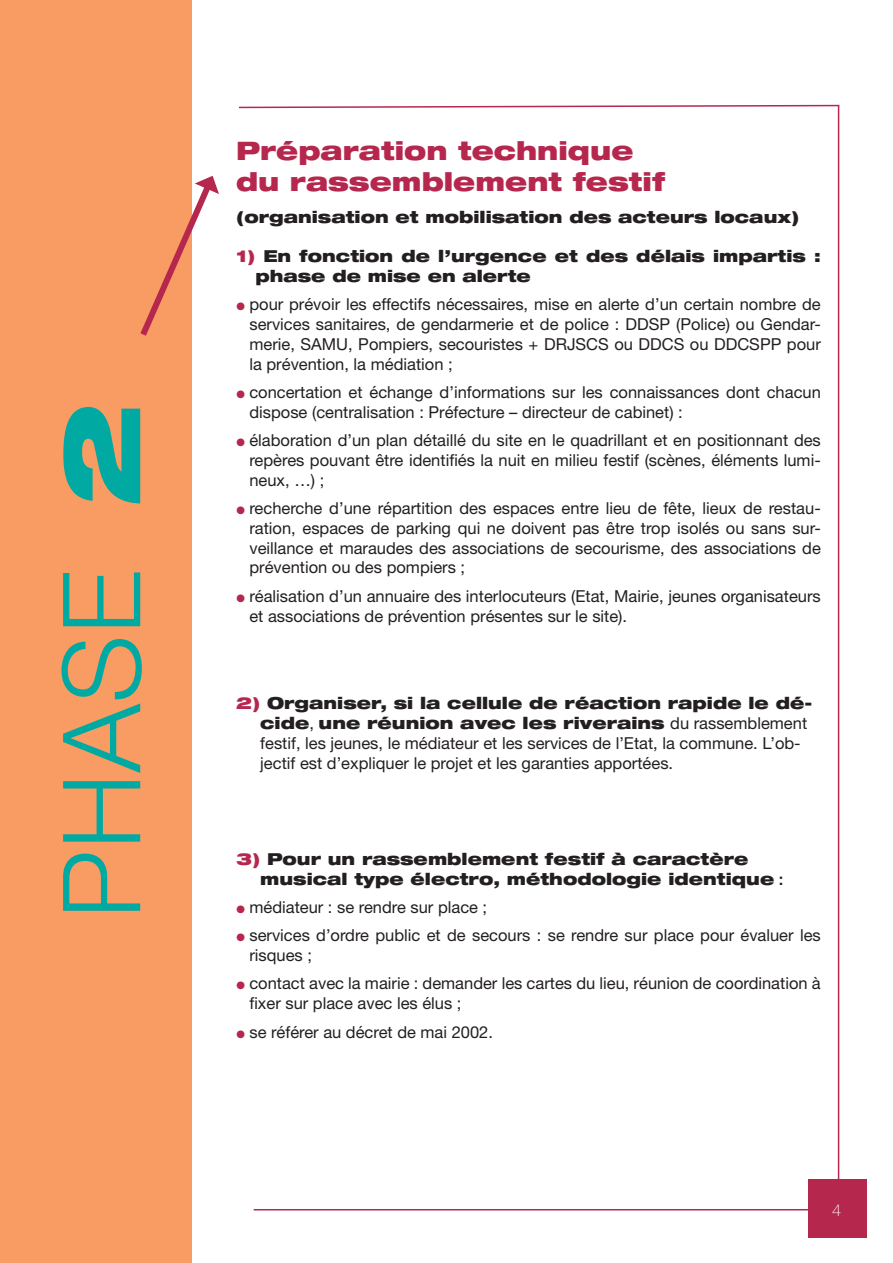
<style>
.page{position:relative;width:893px;height:1263px;background:#fff}
.page>*{position:absolute;margin:0;border:0;box-sizing:border-box;transform-origin:0 0}
.t1{font:300 108px "Helvetica Neue";color:#00a9a2}
.titre{font:900 expanded 25.5px "Helvetica Neue";color:#b6274e}
.masse{font:16.5px/19.8px "Helvetica Neue";color:#231f20}
.masse-2{font:900 expanded 16.5px/19.8px "Helvetica Neue";color:#231f20}
.titre-2{font:900 expanded 16.5px "Helvetica Neue";color:#231f20}
.titre-3{font:100 16.5px "Helvetica Neue";color:#fff}
.s1{font-weight:900;font-stretch:expanded}
.s2{color:#b6274e}
.s3{font-family:"European Pi Three";color:#b6274e}
.s4{font-weight:900;font-stretch:expanded;color:#b6274e}
.s5{font-weight:500;font-stretch:normal}
</style>
<div class="page">
<hr style="left:254px;top:1209px;width:585px;height:1px;background:#b6274e">
<hr style="left:838px;top:106px;width:1px;height:1103px;background:#b6274e">
<div style="left:0;top:0;width:191px;height:1263px;background:#f89c63"></div>
<svg style="left:140px;top:176px;width:79px;height:166px"></svg>
<svg style="left:239px;top:104px;width:601px;height:5px"></svg>
<div style="left:808px;top:1179px;width:59px;height:59px;background:#b6274e"></div>
<p class="t1" style="left:36px;top:918px;width:517px;rotate:-90deg">PHASE <span class="s1">2</span></p>
<p class="titre" style="left:236px;top:134px;width:399px">Préparation technique</p>
<p class="titre" style="left:236px;top:165px;width:431px">du rassemblement festif</p>
<p class="titre-2" style="left:236px;top:206px;width:565px">(organisation et mobilisation des acteurs locaux)</p>
<p class="masse-2" style="left:255px;top:246px;width:567px;text-indent:-19px"><span class="s2">1)</span> En fonction de l’urgence et des délais impartis : phase de mise en alerte</p>
<p class="masse" style="left:249px;top:294px;width:573px;text-align:justify;text-indent:-13px"><span class="s3">I</span> pour prévoir les effectifs nécessaires, mise en alerte d’un certain nombre de services sanitaires, de gendarmerie et de police : DDSP (Police) ou Gendar&shy;merie, SAMU, Pompiers, secouristes + DRJSCS ou DDCS ou DDCSPP pour la prévention, la médiation ;</p>
<p class="masse" style="left:249px;top:382px;width:573px;text-indent:-13px"><span class="s3">I</span> concertation et échange d’informations sur les connaissances dont chacun dispose (centralisation : Préfecture – directeur de cabinet) :</p>
<p class="masse" style="left:249px;top:430px;width:573px;text-align:justify;text-indent:-13px"><span class="s3">I</span> élaboration d’un plan détaillé du site en le quadrillant et en positionnant des repères pouvant être identifiés la nuit en milieu festif (scènes, éléments lumi&shy;neux, …) ;</p>
<p class="masse" style="left:249px;top:498px;width:573px;text-align:justify;text-indent:-13px"><span class="s3">I</span> recherche d’une répartition des espaces entre lieu de fête, lieux de restau&shy;ration, espaces de parking qui ne doivent pas être trop isolés ou sans sur&shy;veillance et maraudes des associations de secourisme, des associations de prévention ou des pompiers ;</p>
<p class="masse" style="left:249px;top:586px;width:573px;text-indent:-13px"><span class="s3">I</span> réalisation d’un annuaire des interlocuteurs (Etat, Mairie, jeunes organisateurs et associations de prévention présentes sur le site).</p>
<p class="masse" style="left:260px;top:693px;width:554px;text-indent:-24px"><span class="s4">2)</span> <span class="s1">Organiser, si la cellule de réaction rapide le dé&shy;cide</span>, <span class="s1">une réunion avec les riverains</span> du rassemblement festif, les jeunes, le médiateur et les services de l’Etat, la commune. L’ob&shy;jectif est d’expliquer le projet et les garanties apportées.</p>
<p class="masse-2" style="left:260px;top:848px;width:525px;text-indent:-24px"><span class="s2">3)</span> Pour un rassemblement festif à caractère musical type électro, méthodologie identique <span class="s5">:</span></p>
<p class="masse" style="left:236px;top:897px;width:253px"><span class="s3">I</span> médiateur : se rendre sur place ;</p>
<p class="masse" style="left:249px;top:925px;width:573px;text-indent:-13px"><span class="s3">I</span> services d’ordre public et de secours : se rendre sur place pour évaluer les risques ;</p>
<p class="masse" style="left:249px;top:973px;width:573px;text-indent:-13px"><span class="s3">I</span> contact avec la mairie : demander les cartes du lieu, réunion de coordination à fixer sur place avec les élus ;</p>
<p class="masse" style="left:236px;top:1021px;width:258px"><span class="s3">I</span> se référer au décret de mai 2002.</p>
<p class="titre-3" style="left:832px;top:1200px;width:11px">4</p>
</div>
